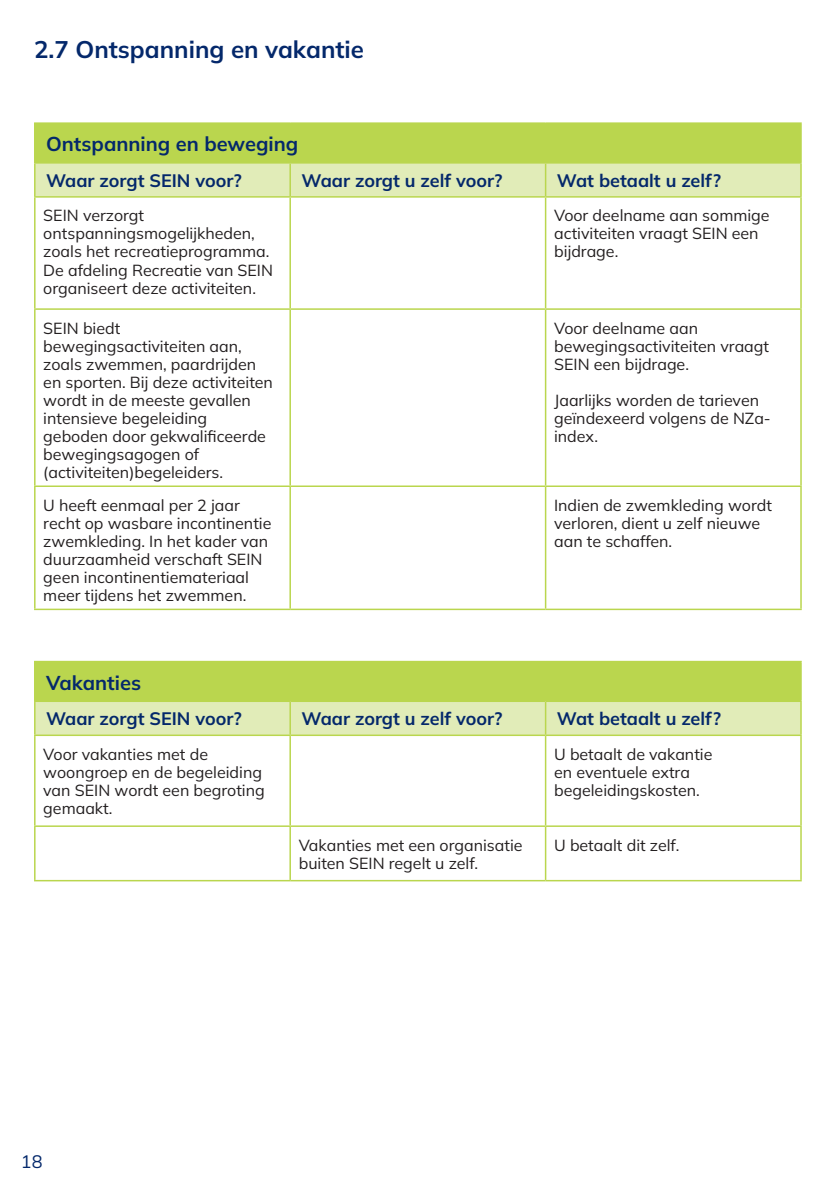
<style>
.page{position:relative;width:840px;height:1191px;background:#fff}
.page>*{position:absolute;margin:0;border:0;box-sizing:border-box;transform-origin:0 0}
.Tussenkopje_1{font:200 24px "Mulish";color:#04286b}
.Tussenkopje_1-2{font:200 20px "Mulish";color:#04286b}
.Tussenkopje_1-3{font:200 18px "Mulish";color:#04286b}
.Tabel_tekst{font:200 16px/18px "Mulish";color:#231f20}
</style>
<div class="page">
<div style="left:35px;top:123px;width:765px;height:40px;background:#bad64e"></div>
<div style="left:36px;top:164px;width:763px;height:32px;background:#e1ecb8"></div>
<hr style="left:34px;top:122px;width:256px;height:2px;background:#bad64e">
<hr style="left:34px;top:124px;width:2px;height:38px;background:#bad64e">
<hr style="left:290px;top:122px;width:255px;height:2px;background:#bad64e">
<hr style="left:545px;top:122px;width:256px;height:2px;background:#bad64e">
<hr style="left:799px;top:124px;width:2px;height:38px;background:#bad64e">
<hr style="left:34px;top:162px;width:256px;height:2px;background:#bad64e">
<hr style="left:34px;top:164px;width:2px;height:32px;background:#bad64e">
<hr style="left:290px;top:162px;width:255px;height:2px;background:#bad64e">
<hr style="left:289px;top:164px;width:2px;height:32px;background:#bad64e">
<hr style="left:545px;top:162px;width:256px;height:2px;background:#bad64e">
<hr style="left:544px;top:164px;width:2px;height:32px;background:#bad64e">
<hr style="left:799px;top:164px;width:2px;height:32px;background:#bad64e">
<hr style="left:34px;top:196px;width:256px;height:2px;background:#bad64e">
<hr style="left:290px;top:196px;width:255px;height:2px;background:#bad64e">
<hr style="left:545px;top:196px;width:256px;height:2px;background:#bad64e">
<hr style="left:34px;top:198px;width:2px;height:110px;background:#bad64e">
<hr style="left:289px;top:198px;width:2px;height:110px;background:#bad64e">
<hr style="left:544px;top:198px;width:2px;height:110px;background:#bad64e">
<hr style="left:799px;top:198px;width:2px;height:110px;background:#bad64e">
<hr style="left:34px;top:308px;width:256px;height:2px;background:#bad64e">
<hr style="left:34px;top:310px;width:2px;height:175px;background:#bad64e">
<hr style="left:290px;top:308px;width:255px;height:2px;background:#bad64e">
<hr style="left:289px;top:310px;width:2px;height:175px;background:#bad64e">
<hr style="left:545px;top:308px;width:256px;height:2px;background:#bad64e">
<hr style="left:544px;top:310px;width:2px;height:175px;background:#bad64e">
<hr style="left:799px;top:310px;width:2px;height:175px;background:#bad64e">
<hr style="left:34px;top:485px;width:256px;height:2px;background:#bad64e">
<hr style="left:34px;top:487px;width:2px;height:121px;background:#bad64e">
<hr style="left:290px;top:485px;width:255px;height:2px;background:#bad64e">
<hr style="left:289px;top:487px;width:2px;height:121px;background:#bad64e">
<hr style="left:545px;top:485px;width:256px;height:2px;background:#bad64e">
<hr style="left:544px;top:487px;width:2px;height:121px;background:#bad64e">
<hr style="left:799px;top:487px;width:2px;height:121px;background:#bad64e">
<hr style="left:34px;top:608px;width:256px;height:2px;background:#bad64e">
<hr style="left:290px;top:608px;width:255px;height:2px;background:#bad64e">
<hr style="left:545px;top:608px;width:256px;height:2px;background:#bad64e">
<div style="left:35px;top:661px;width:765px;height:40px;background:#bad64e"></div>
<div style="left:36px;top:702px;width:763px;height:32px;background:#e1ecb8"></div>
<hr style="left:34px;top:661px;width:256px;height:1px;background:#bad64e">
<hr style="left:34px;top:662px;width:2px;height:38px;background:#bad64e">
<hr style="left:545px;top:661px;width:256px;height:1px;background:#bad64e">
<hr style="left:799px;top:662px;width:2px;height:38px;background:#bad64e">
<hr style="left:34px;top:700px;width:256px;height:2px;background:#bad64e">
<hr style="left:34px;top:702px;width:2px;height:32px;background:#bad64e">
<hr style="left:290px;top:700px;width:255px;height:2px;background:#bad64e">
<hr style="left:289px;top:702px;width:2px;height:32px;background:#bad64e">
<hr style="left:545px;top:700px;width:256px;height:2px;background:#bad64e">
<hr style="left:544px;top:702px;width:2px;height:32px;background:#bad64e">
<hr style="left:799px;top:702px;width:2px;height:32px;background:#bad64e">
<hr style="left:34px;top:734px;width:256px;height:2px;background:#bad64e">
<hr style="left:290px;top:734px;width:255px;height:2px;background:#bad64e">
<hr style="left:545px;top:734px;width:256px;height:2px;background:#bad64e">
<hr style="left:34px;top:736px;width:2px;height:89px;background:#bad64e">
<hr style="left:289px;top:736px;width:2px;height:89px;background:#bad64e">
<hr style="left:544px;top:736px;width:2px;height:89px;background:#bad64e">
<hr style="left:799px;top:736px;width:2px;height:89px;background:#bad64e">
<hr style="left:34px;top:825px;width:256px;height:2px;background:#bad64e">
<hr style="left:34px;top:827px;width:2px;height:53px;background:#bad64e">
<hr style="left:290px;top:825px;width:255px;height:2px;background:#bad64e">
<hr style="left:289px;top:827px;width:2px;height:53px;background:#bad64e">
<hr style="left:545px;top:825px;width:256px;height:2px;background:#bad64e">
<hr style="left:544px;top:827px;width:2px;height:53px;background:#bad64e">
<hr style="left:799px;top:827px;width:2px;height:53px;background:#bad64e">
<hr style="left:34px;top:880px;width:256px;height:1px;background:#bad64e">
<hr style="left:290px;top:880px;width:255px;height:1px;background:#bad64e">
<hr style="left:545px;top:880px;width:256px;height:1px;background:#bad64e">
<p class="Tussenkopje_1" style="left:34px;top:33px;width:331px">2.7 Ontspanning en vakantie</p>
<p class="Tussenkopje_1-2" style="left:46px;top:130px;width:253px">Ontspanning en beweging</p>
<p class="Tussenkopje_1-3" style="left:46px;top:168px;width:197px">Waar zorgt SEIN voor?</p>
<p class="Tussenkopje_1-3" style="left:301px;top:168px;width:202px">Waar zorgt u zelf voor?</p>
<p class="Tussenkopje_1-3" style="left:556px;top:168px;width:165px">Wat betaalt u zelf?</p>
<p class="Tabel_tekst" style="left:43px;top:206px;width:231px">SEIN verzorgt ontspanningsmogelijkheden, zoals het recreatieprogramma.<br>De afdeling Recreatie van SEIN organiseert deze activiteiten.</p>
<p class="Tabel_tekst" style="left:554px;top:206px;width:217px">Voor deelname aan sommige activiteiten vraagt SEIN een bijdrage.</p>
<p class="Tabel_tekst" style="left:43px;top:318px;width:231px">SEIN biedt bewegingsactiviteiten aan, zoals zwemmen, paardrijden en sporten. Bij deze activiteiten wordt in de meeste gevallen intensieve begeleiding geboden door gekwalificeerde bewegingsagogen of (activiteiten)begeleiders.</p>
<p class="Tabel_tekst" style="left:554px;top:318px;width:216px">Voor deelname aan bewegingsactiviteiten vraagt<br>SEIN een bijdrage.</p>
<p class="Tabel_tekst" style="left:554px;top:390px;width:218px">Jaarlijks worden de tarieven geïndexeerd volgens de NZa&shy;index.</p>
<p class="Tabel_tekst" style="left:43px;top:496px;width:229px">U heeft eenmaal per 2 jaar recht op wasbare incontinentie zwemkleding. In het kader van duurzaamheid verschaft SEIN geen incontinentiemateriaal meer tijdens het zwemmen.</p>
<p class="Tabel_tekst" style="left:554px;top:496px;width:219px">Indien de zwemkleding wordt verloren, dient u zelf nieuwe aan te schaffen.</p>
<p class="Tussenkopje_1-2" style="left:46px;top:669px;width:96px">Vakanties</p>
<p class="Tussenkopje_1-3" style="left:46px;top:706px;width:197px">Waar zorgt SEIN voor?</p>
<p class="Tussenkopje_1-3" style="left:301px;top:706px;width:202px">Waar zorgt u zelf voor?</p>
<p class="Tussenkopje_1-3" style="left:556px;top:706px;width:165px">Wat betaalt u zelf?</p>
<p class="Tabel_tekst" style="left:43px;top:744px;width:223px">Voor vakanties met de woongroep en de begeleiding van SEIN wordt een begroting gemaakt.</p>
<p class="Tabel_tekst" style="left:554px;top:744px;width:160px">U betaalt de vakantie en eventuele extra begeleidingskosten.</p>
<p class="Tabel_tekst" style="left:298px;top:835px;width:225px">Vakanties met een organisatie buiten SEIN regelt u zelf.</p>
<p class="Tabel_tekst" style="left:554px;top:835px;width:127px">U betaalt dit zelf.</p>
<p class="Tussenkopje_1-3" style="left:21px;top:1148px;width:23px">18</p>
</div>
